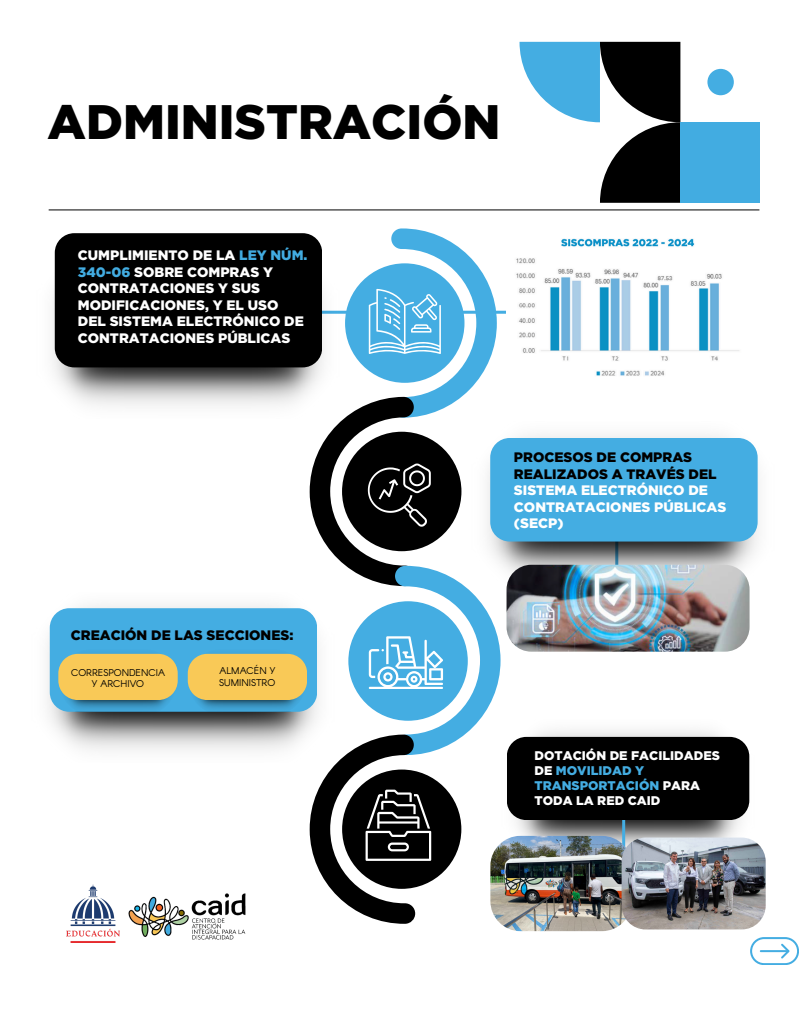
<style>
.page{position:relative;width:810px;height:1013px;background:#fff}
.page>*{position:absolute;margin:0;border:0;box-sizing:border-box;transform-origin:0 0}
.t1{font:900 48.4px "Gotham HTF";color:#000}
.t2{font:900 13.7px/16.5px "Gotham HTF";color:#fff}
.t3{font:900 13.7px "Gotham HTF";color:#000}
.t4{font:900 12.5px/15px "Gotham HTF";color:#fff}
.t5{font:9.6px/11.2px "Arcon";color:#000;text-align:center}
.s1{color:#42ace1}
.s2{color:#000}
.s3{color:#44ade2}
</style>
<div class="page">
<hr style="left:49px;top:209px;width:710px;height:1px;background:#000">
<svg style="left:520px;top:42px;width:160px;height:161px"></svg>
<div style="left:680px;top:122px;width:81px;height:81px;background:#42ace1"></div>
<div style="left:707px;top:69px;width:27px;height:26px;background:#44ade2;border-radius:50%"></div>
<div style="left:760px;top:22px;width:50px;height:188px;background:#fff"></div>
<svg style="left:750px;top:937px;width:49px;height:27px"></svg>
<hr style="left:760px;top:950px;width:29px;height:2px;background:#44ade2">
<hr style="left:308px;top:311px;width:206px;height:3px;background:#44ade2">
<img style="left:507px;top:730px;width:243px;height:117px">
<img style="left:47px;top:605px;width:141px;height:145px">
<img style="left:52px;top:250px;width:136px;height:156px">
<hr style="left:622px;top:749px;width:3px;height:113px;background:#44ade2">
<div style="left:507px;top:737px;width:242px;height:83px;background:#000;border-radius:20px"></div>
<div style="left:50px;top:608px;width:267px;height:103px;background:#44ade2;border-radius:19px"></div>
<div style="left:55px;top:233px;width:267px;height:134px;background:#000;border-radius:19px"></div>
<img style="left:59px;top:648px;width:118px;height:66px;border-radius:33px">
<svg style="left:58px;top:654px;width:120px;height:46px;background:#edc75f"></svg>
<svg style="left:188px;top:228px;width:313px;height:696px"></svg>
<img style="left:507px;top:238px;width:232px;height:138px">
<img style="left:128px;top:891px;width:120px;height:49px">
<img style="left:66px;top:884px;width:53px;height:58px">
<img style="left:472px;top:422px;width:287px;height:170px">
<div style="left:490px;top:438px;width:267px;height:103px;background:#44ade2;border-radius:20px"></div>
<img style="left:507px;top:564px;width:243px;height:87px;border-radius:25px">
<img style="left:490px;top:835px;width:142px;height:96px;border-radius:30px">
<img style="left:622px;top:837px;width:144px;height:92px;border-radius:24px">
<p class="t1" style="left:48px;top:93px;width:455px">ADMINISTRACIÓN</p>
<p class="t2" style="left:78px;top:247px;width:231px">CUMPLIMIENTO DE LA <span class="s1">LEY NÚM.<br>340-06</span> SOBRE COMPRAS Y<br>CONTRATACIONES Y SUS<br>MODIFICACIONES, Y EL USO<br>DEL SISTEMA ELECTRÓNICO DE<br>CONTRATACIONES PÚBLICAS</p>
<h2 class="t3" style="left:71px;top:627px;width:224px">CREACIÓN DE LAS SECCIONES:</h2>
<p class="t5" style="left:71px;top:666px;width:95px">CORRESPONDENCIA<br>Y ARCHIVO</p>
<p class="t5" style="left:219px;top:664px;width:58px;line-height:11.5px;text-align:left">ALMACÉN Y<br>SUMINISTRO</p>
<p class="t2" style="left:514px;top:448px;width:214px"><span class="s2">PROCESOS DE COMPRAS<br>REALIZADOS A TRAVÉS DEL<br></span>SISTEMA ELECTRÓNICO DE<br>CONTRATACIONES PÚBLICAS (SECP)</p>
<p class="t4" style="left:534px;top:748px;width:187px">DOTACIÓN DE FACILIDADES<br>DE <span class="s3">MOVILIDAD Y<br>TRANSPORTACIÓN</span> PARA<br>TODA LA RED CAID</p>
</div>
